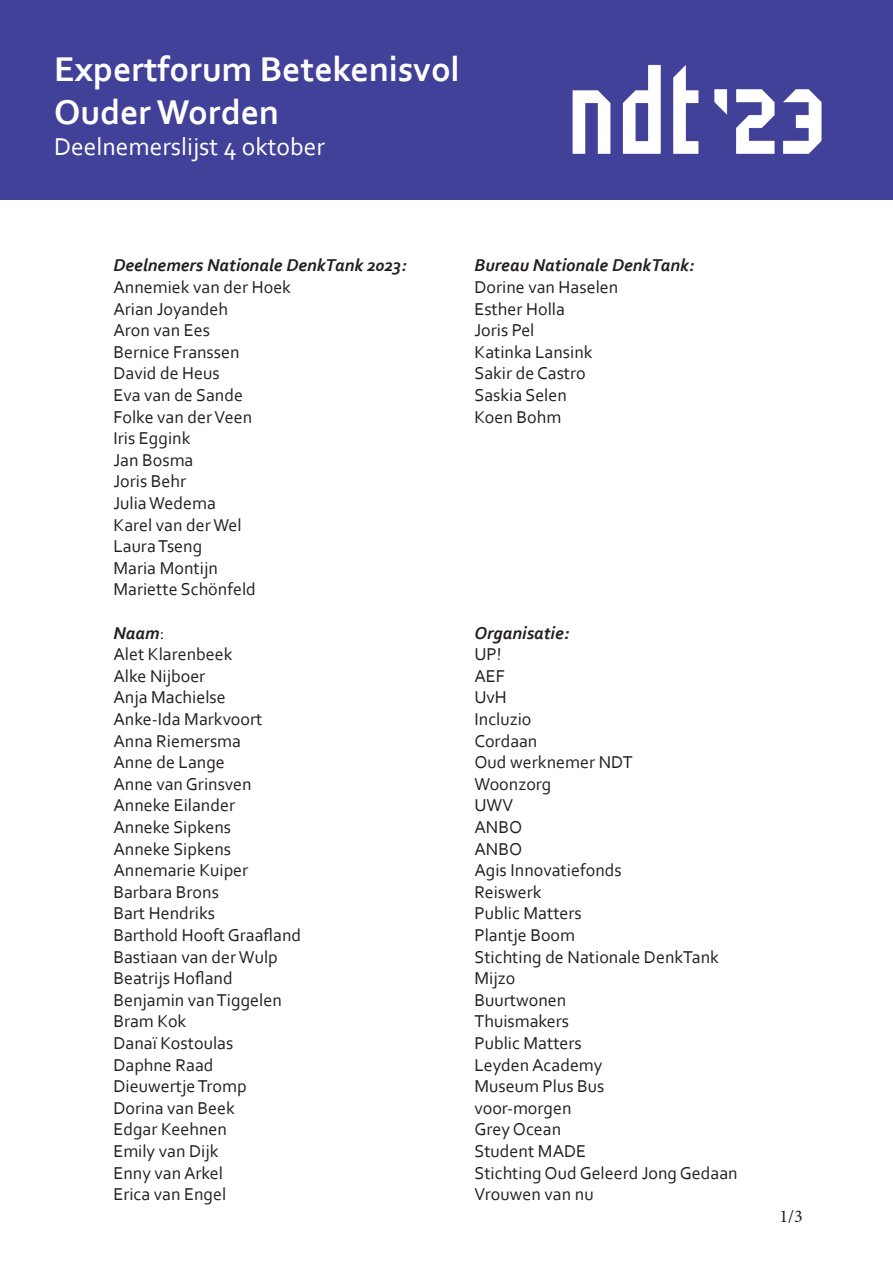
<style>
.page{position:relative;width:893px;height:1263px;background:#fff}
.page>*{position:absolute;margin:0;border:0;box-sizing:border-box;transform-origin:0 0}
.t1{font:700 36px/43.2px "Corbel";color:#fff}
.t2{font:25.5px "Corbel";color:#fff}
.t3{font:18px/21.6px "Corbel";color:#231f20}
.t4{font:italic 700 18px "Corbel";color:#231f20}
.t5{font:18px "Minion Pro";color:#231f20}
.s1{font-weight:700;font-style:italic}
</style>
<div class="page">
<div style="left:0;top:0;width:893px;height:199px;background:#424199"></div>
<img style="left:572px;top:64px;width:250px;height:90px">
<h1 class="t1" style="left:54px;top:46px;width:408px">Expertforum Betekenisvol<br>Ouder Worden</h1>
<h2 class="t2" style="left:54px;top:130px;width:273px">Deelnemerslijst 4 oktober</h2>
<p class="t4" style="left:113px;top:254px;width:295px">Deelnemers Nationale DenkTank 2023:</p>
<p class="t3" style="left:113px;top:276px;width:179px">Annemiek van der Hoek<br>Arian Joyandeh<br>Aron van Ees<br>Bernice Franssen<br>David de Heus<br>Eva van de Sande<br>Folke van der Veen<br>Iris Eggink<br>Jan Bosma<br>Joris Behr<br>Julia Wedema<br>Karel van der Wel<br>Laura Tseng<br>Maria Montijn<br>Mariette Schönfeld</p>
<p class="t3" style="left:113px;top:621px;width:189px"><span class="s1">Naam</span>:<br>Alet Klarenbeek<br>Alke Nijboer<br>Anja Machielse<br>Anke-Ida Markvoort<br>Anna Riemersma<br>Anne de Lange<br>Anne van Grinsven<br>Anneke Eilander<br>Anneke Sipkens<br>Anneke Sipkens<br>Annemarie Kuiper<br>Barbara Brons<br>Bart Hendriks<br>Barthold Hooft Graafland<br>Bastiaan van der Wulp<br>Beatrijs Hofland<br>Benjamin van Tiggelen<br>Bram Kok<br>Danaï Kostoulas<br>Daphne Raad<br>Dieuwertje Tromp<br>Dorina van Beek<br>Edgar Keehnen<br>Emily van Dijk<br>Enny van Arkel<br>Erica van Engel</p>
<p class="t4" style="left:474px;top:254px;width:221px">Bureau Nationale DenkTank:</p>
<p class="t3" style="left:474px;top:276px;width:145px">Dorine van Haselen<br>Esther Holla<br>Joris Pel<br>Katinka Lansink<br>Sakir de Castro<br>Saskia Selen<br>Koen Bohm</p>
<p class="t4" style="left:474px;top:621px;width:96px">Organisatie:</p>
<p class="t3" style="left:474px;top:643px;width:265px">UP!<br>AEF<br>UvH<br>Incluzio<br>Cordaan<br>Oud werknemer NDT<br>Woonzorg<br>UWV<br>ANBO<br>ANBO<br>Agis Innovatiefonds<br>Reiswerk<br>Public Matters<br>Plantje Boom<br>Stichting de Nationale DenkTank<br>Mijzo<br>Buurtwonen<br>Thuismakers<br>Public Matters<br>Leyden Academy<br>Museum Plus Bus<br>voor-morgen<br>Grey Ocean<br>Student MADE<br>Stichting Oud Geleerd Jong Gedaan<br>Vrouwen van nu</p>
<p class="t5" style="left:779px;top:1204px;width:25px">1/3</p>
</div>
